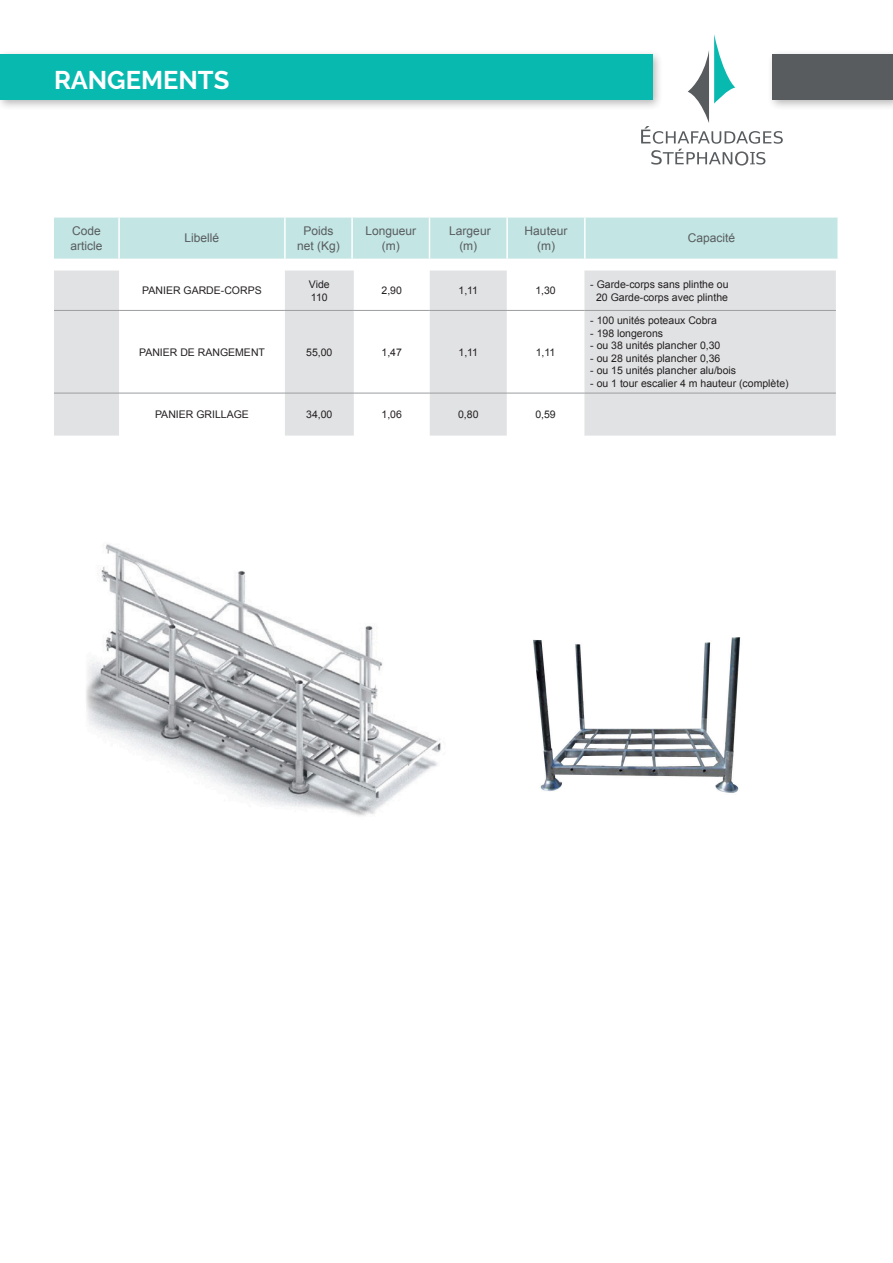
<style>
.page{position:relative;width:893px;height:1263px;background:#fff}
.page>*{position:absolute;margin:0;border:0;box-sizing:border-box;transform-origin:0 0}
.t1{font:700 25.5px "Raleway";color:#fff}
.t2{font:12px/14.4px "Arial";color:#585c5f}
.t3{font:10.5px/12.6px "Arial";color:#231f20}
</style>
<div class="page">
<div style="left:0;top:49px;width:663px;height:62px;background:#231f20;opacity:.32"></div>
<div style="left:0;top:55px;width:652px;height:45px;background:#08b9af"></div>
<div style="left:767px;top:49px;width:126px;height:62px;background:#231f20;opacity:.32"></div>
<div style="left:772px;top:55px;width:121px;height:45px;background:#585c5f"></div>
<svg style="left:641px;top:34px;width:142px;height:132px"></svg>
<svg style="left:54px;top:271px;width:782px;height:165px;fill:#e1e2e4"></svg>
<svg style="left:507px;top:271px;width:77px;height:165px"></svg>
<hr style="left:54px;top:310px;width:65px;height:1px;background:#9c9d9f">
<hr style="left:119px;top:310px;width:166px;height:1px;background:#9c9d9f">
<hr style="left:285px;top:310px;width:69px;height:1px;background:#9c9d9f">
<hr style="left:354px;top:310px;width:76px;height:1px;background:#9c9d9f">
<hr style="left:54px;top:393px;width:65px;height:1px;background:#9c9d9f">
<hr style="left:119px;top:393px;width:166px;height:1px;background:#9c9d9f">
<hr style="left:285px;top:393px;width:69px;height:1px;background:#9c9d9f">
<hr style="left:354px;top:393px;width:76px;height:1px;background:#9c9d9f">
<hr style="left:430px;top:310px;width:77px;height:1px;background:#9c9d9f">
<hr style="left:507px;top:310px;width:77px;height:1px;background:#9c9d9f">
<hr style="left:584px;top:310px;width:252px;height:1px;background:#9c9d9f">
<hr style="left:430px;top:393px;width:77px;height:1px;background:#9c9d9f">
<hr style="left:507px;top:393px;width:77px;height:1px;background:#9c9d9f">
<hr style="left:584px;top:393px;width:252px;height:1px;background:#9c9d9f">
<div style="left:54px;top:218px;width:783px;height:41px;background:#c3e5e3"></div>
<hr style="left:118px;top:218px;width:2px;height:41px;background:#fff">
<hr style="left:284px;top:218px;width:2px;height:41px;background:#fff">
<hr style="left:351px;top:218px;width:2px;height:41px;background:#fff">
<hr style="left:429px;top:218px;width:1px;height:41px;background:#fff">
<hr style="left:506px;top:218px;width:2px;height:41px;background:#fff">
<hr style="left:584px;top:218px;width:2px;height:41px;background:#fff">
<img style="left:86px;top:544px;width:655px;height:272px">
<p class="t1" style="left:54px;top:65px;width:177px">RANGEMENTS</p>
<p class="t2" style="left:71px;top:224px;width:34px">Code article</p>
<p class="t2" style="left:185px;top:231px;width:36px">Libellé</p>
<p class="t2" style="left:303px;top:224px;width:32px">Poids</p>
<p class="t2" style="left:297px;top:238px;width:44px">net (Kg)</p>
<p class="t2" style="left:365px;top:224px;width:52px">Longueur</p>
<p class="t2" style="left:382px;top:238px;width:19px">(m)</p>
<p class="t2" style="left:449px;top:224px;width:43px">Largeur</p>
<p class="t2" style="left:459px;top:238px;width:19px">(m)</p>
<p class="t2" style="left:525px;top:224px;width:44px">Hauteur</p>
<p class="t2" style="left:537px;top:238px;width:19px">(m)</p>
<p class="t2" style="left:688px;top:231px;width:49px">Capacité</p>
<p class="t3" style="left:142px;top:284px;width:121px">PANIER GARDE-CORPS</p>
<p class="t3" style="left:309px;top:278px;width:22px">Vide<br>110</p>
<p class="t3" style="left:382px;top:284px;width:22px">2,90</p>
<p class="t3" style="left:458px;top:284px;width:21px">1,11</p>
<p class="t3" style="left:535px;top:284px;width:22px">1,30</p>
<p class="t3" style="left:590px;top:278px;width:140px;text-align:center">- Garde-corps sans plinthe ou<br>20 Garde-corps avec plinthe</p>
<p class="t3" style="left:139px;top:346px;width:127px">PANIER DE RANGEMENT</p>
<p class="t3" style="left:306px;top:346px;width:28px">55,00</p>
<p class="t3" style="left:382px;top:346px;width:22px">1,47</p>
<p class="t3" style="left:458px;top:346px;width:21px">1,11</p>
<p class="t3" style="left:536px;top:346px;width:21px">1,11</p>
<p class="t3" style="left:155px;top:408px;width:95px">PANIER GRILLAGE</p>
<p class="t3" style="left:306px;top:408px;width:28px">34,00</p>
<p class="t3" style="left:382px;top:408px;width:22px">1,06</p>
<p class="t3" style="left:458px;top:408px;width:22px">0,80</p>
<p class="t3" style="left:535px;top:408px;width:22px">0,59</p>
<p class="t3" style="left:590px;top:314px;width:128px">- 100 unités poteaux Cobra</p>
<p class="t3" style="left:590px;top:327px;width:74px">- 198 longerons</p>
<p class="t3" style="left:590px;top:339px;width:132px">- ou 38 unités plancher 0,30</p>
<p class="t3" style="left:590px;top:352px;width:132px">- ou 28 unités plancher 0,36</p>
<p class="t3" style="left:590px;top:365px;width:147px">- ou 15 unités plancher alu/bois</p>
<p class="t3" style="left:590px;top:377px;width:200px">- ou 1 tour escalier 4 m hauteur (complète)</p>
</div>
